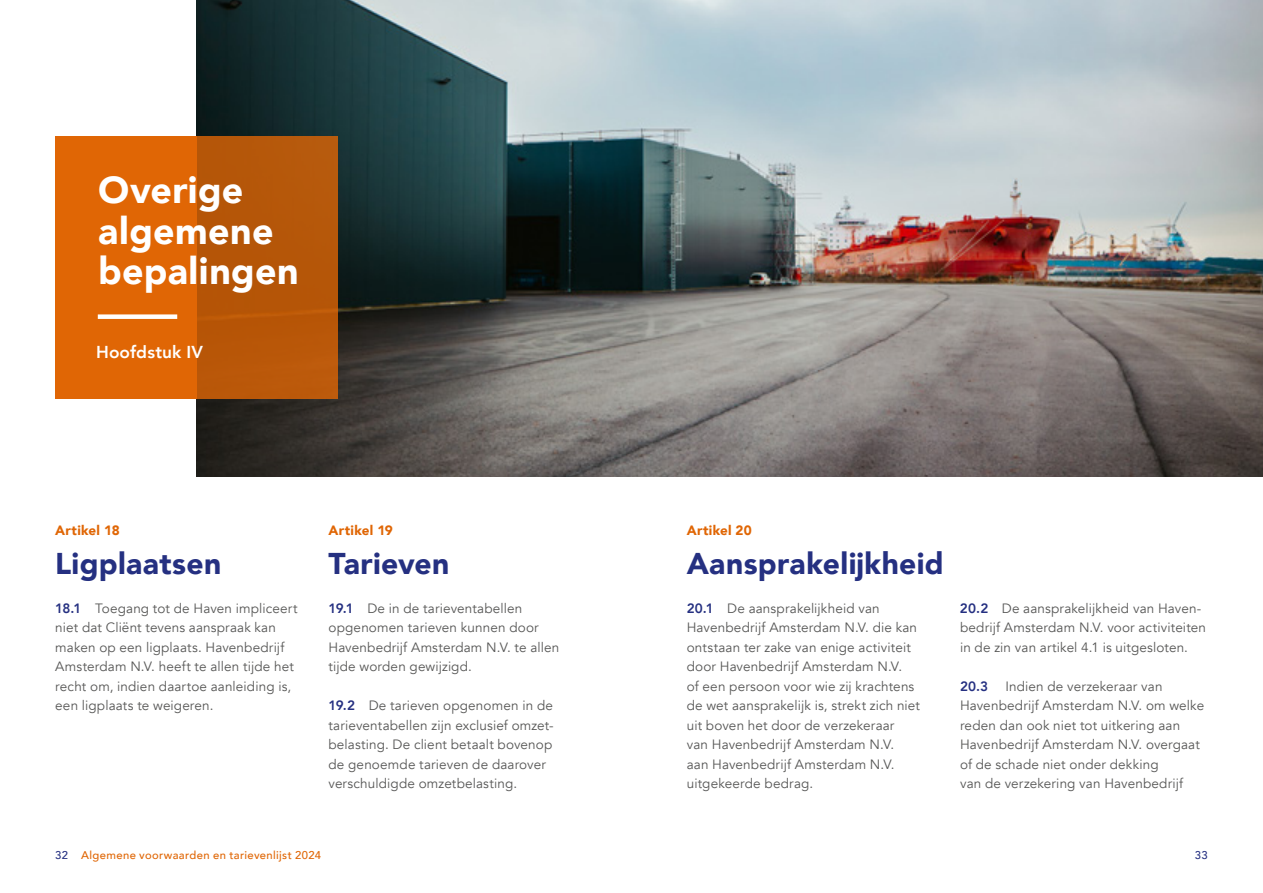
<style>
.page{position:relative;width:1263px;height:893px;background:#fff}
.page>*{position:absolute;margin:0;border:0;box-sizing:border-box;transform-origin:0 0}
.t1{font:900 37.5px/40.5px "Avenir";letter-spacing:.01em;color:#fff}
.t2{font:900 30px "Avenir";letter-spacing:.01em;color:#253081}
.t3{font:800 17.25px "Avenir";letter-spacing:.005em;color:#fff}
.t4{font:13.5px/19.5px "Avenir";letter-spacing:.01em;color:#575756}
.t5{font:900 13.5px "Avenir";letter-spacing:.02em;color:#e06605}
.t6{font:800 13.5px "Avenir";color:#253081}
.t7{font:500 11.25px "Avenir";letter-spacing:.03em;color:#e06605}
.t8{font:500 11.25px "Avenir";color:#253081}
.s1{font-weight:800;color:#253081}
.s2{color:#253081}
</style>
<div class="page">
<img style="left:196px;top:0;width:1067px;height:476px">
<div style="left:55px;top:136px;width:141px;height:262px;background:#e06605"></div>
<div style="left:196px;top:136px;width:142px;height:262px;background:#b65608"></div>
<div style="left:98px;top:314px;width:79px;height:5px;background:#fff"></div>
<h1 class="t1" style="left:98px;top:169px;width:202px">Overige algemene bepalingen</h1>
<p class="t3" style="left:96px;top:338px;width:108px">Hoofdstuk IV</p>
<p class="t5" style="left:55px;top:519px;width:66px">Artikel 18</p>
<h2 class="t2" style="left:55px;top:538px;width:168px">Ligplaatsen</h2>
<p class="t4" style="left:55px;top:599px;width:244px"><span class="s1">18.1</span> Toegang tot de Haven impliceert niet dat Cliënt tevens aanspraak kan maken op een ligplaats. Havenbedrijf Amsterdam N.V. heeft te allen tijde het recht om, indien daartoe aanleiding is, een ligplaats te weigeren.</p>
<p class="t5" style="left:328px;top:519px;width:66px">Artikel 19</p>
<h2 class="t2" style="left:328px;top:538px;width:122px">Tarieven</h2>
<p class="t4" style="left:328px;top:599px;width:232px"><span class="s1">19.1</span> De in de tarieventabellen opgenomen tarieven kunnen door<br>Havenbedrijf Amsterdam N.V. te allen tijde worden gewijzigd.</p>
<p class="t4" style="left:328px;top:696px;width:227px"><span class="s1">19.2</span> De tarieven opgenomen in de tarieventabellen zijn exclusief omzet&shy;belasting. De client betaalt bovenop de genoemde tarieven de daarover verschuldigde omzetbelasting.</p>
<p class="t5" style="left:687px;top:518px;width:66px">Artikel 20</p>
<h2 class="t2" style="left:687px;top:538px;width:259px">Aansprakelijkheid</h2>
<p class="t4" style="left:687px;top:599px;width:235px"><span class="s1">20.1</span> De aansprakelijkheid van Havenbedrijf Amsterdam N.V. die kan ontstaan ter zake van enige activiteit door Havenbedrijf Amsterdam N.V.<br>of een persoon voor wie zij krachtens de wet aansprakelijk is, strekt zich niet uit boven het door de verzekeraar<br>van Havenbedrijf Amsterdam N.V.<br>aan Havenbedrijf Amsterdam N.V. uitgekeerde bedrag.</p>
<p class="t4" style="left:960px;top:599px;width:248px"><span class="s1">20.2</span> De aansprakelijkheid van Haven&shy;bedrijf Amsterdam N.V. voor activiteiten in de zin van artikel 4.1 is uitgesloten.</p>
<p class="t4" style="left:960px;top:677px;width:246px;text-indent:45px">Indien de verzekeraar van Havenbedrijf Amsterdam N.V. om welke reden dan ook niet tot uitkering aan Havenbedrijf Amsterdam N.V. overgaat of de schade niet onder dekking<br>van de verzekering van Havenbedrijf</p>
<p class="t6" style="left:960px;top:676px;width:30px">20.3</p>
<p class="t7" style="left:55px;top:845px;width:267px"><span class="s2">32</span> Algemene voorwaarden en tarievenlijst 2024</p>
<p class="t8" style="left:1195px;top:845px;width:14px">33</p>
</div>
